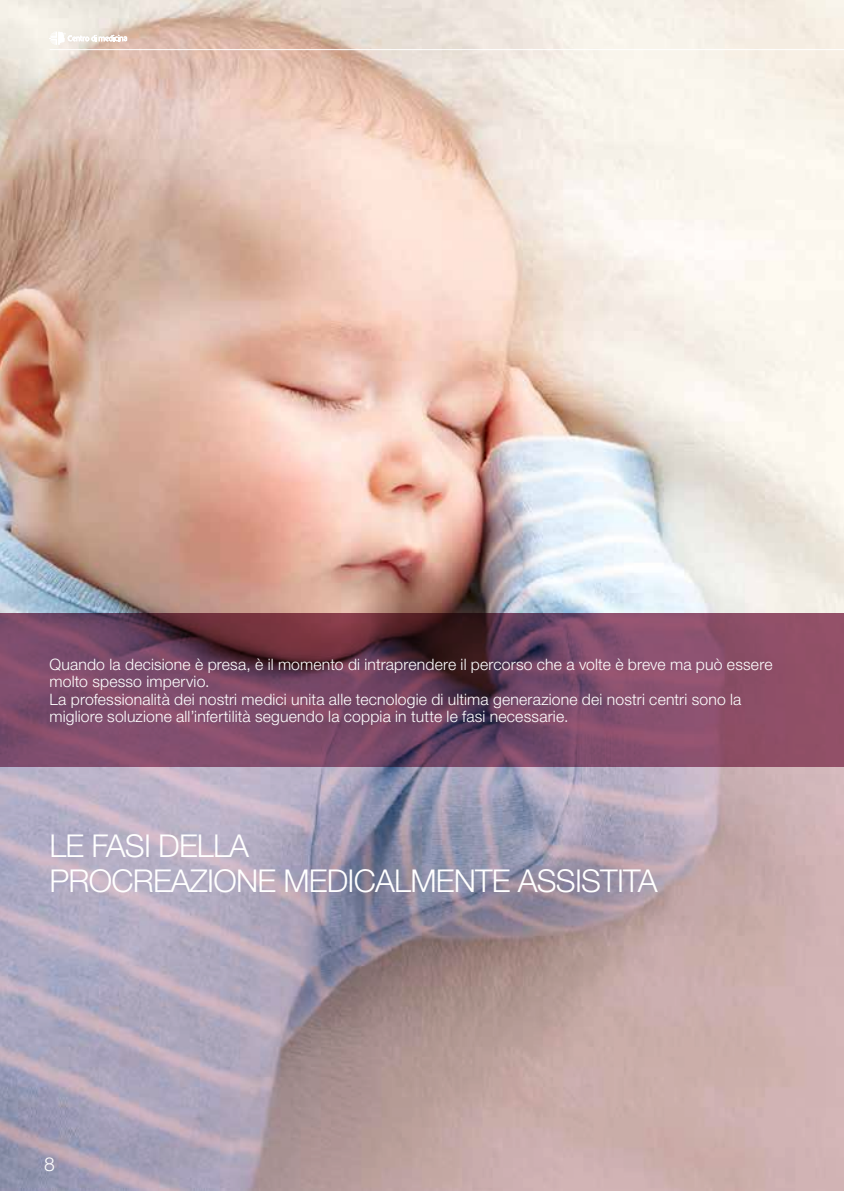
<style>
.page{position:relative;width:844px;height:1191px;background:#fff}
.page>*{position:absolute;margin:0;border:0;box-sizing:border-box;transform-origin:0 0}
.t1{font:300 31.5px/35px "Helvetica Neue LT Std";letter-spacing:-.025em;color:#fff}
.t2{font:300 19.25px "Helvetica Neue LT Std";color:#fff}
.t3{font:300 15.75px/17.5px "Helvetica Neue LT Std";letter-spacing:.01em;color:#fff}
</style>
<div class="page">
<img style="left:0;top:0;width:843px;height:614px">
<svg style="left:0;top:767px;width:843px;height:424px;background:#b4a3ad"></svg>
<svg style="left:0;top:614px;width:843px;height:153px;background:#784560"></svg>
<hr style="left:50px;top:49px;width:793px;height:1px;background:#fff">
<svg style="left:50px;top:32px;width:77px;height:13px"></svg>
<p class="t3" style="left:49px;top:655px;width:724px">Quando la decisione è presa, è il momento di intraprendere il percorso che a volte è breve ma può essere molto spesso impervio.<br>La professionalità dei nostri medici unita alle tecnologie di ultima generazione dei nostri centri sono la migliore soluzione all’infertilità seguendo la coppia in tutte le fasi necessarie.</p>
<h1 class="t1" style="left:49px;top:827px;width:609px">LE FASI DELLA<br>PROCREAZIONE MEDICALMENTE ASSISTITA</h1>
<p class="t2" style="left:44px;top:1152px;width:12px">8</p>
</div>
